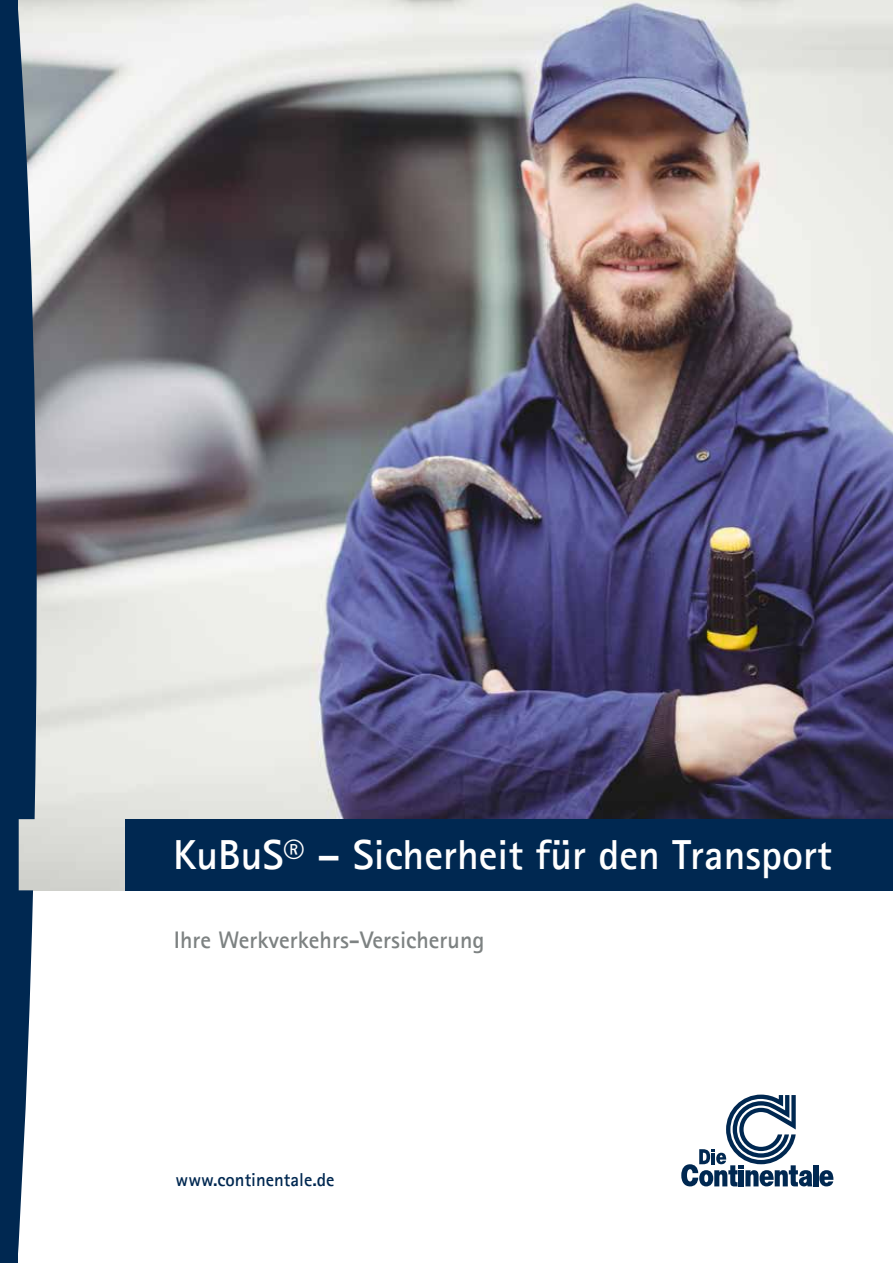
<style>
.page{position:relative;width:893px;height:1263px;background:#fff}
.page>*{position:absolute;margin:0;border:0;box-sizing:border-box;transform-origin:0 0}
.t1{font:700 42px "Agfa Rotis Sans Serif";color:#fff}
.t2{font:700 24px "Agfa Rotis Sans Serif";color:#7d8282}
.t3{font:700 18.75px "Agfa Rotis Sans Serif";color:#002851}
.s1{font-weight:400}
</style>
<div class="page">
<div style="left:813px;top:1165px;width:5px;height:21px;background:#002851"></div>
<svg style="left:681px;top:1094px;width:131px;height:92px"></svg>
<svg style="left:819px;top:1170px;width:14px;height:16px"></svg>
<img style="left:39px;top:0;width:854px;height:890px">
<div style="left:125px;top:819px;width:768px;height:71px;background:#002851"></div>
<svg style="left:17px;top:0;width:22px;height:1263px;fill:#002851"></svg>
<div style="left:0;top:0;width:17px;height:1263px;background:#002851"></div>
<p class="t1" style="left:173px;top:828px;width:660px">KuBuS<span class="s1">®</span> – Sicherheit für den Transport</p>
<p class="t2" style="left:174px;top:924px;width:312px">Ihre Werkverkehrs-Versicherung</p>
<p class="t3" style="left:176px;top:1168px;width:161px">www.continentale.de</p>
</div>
